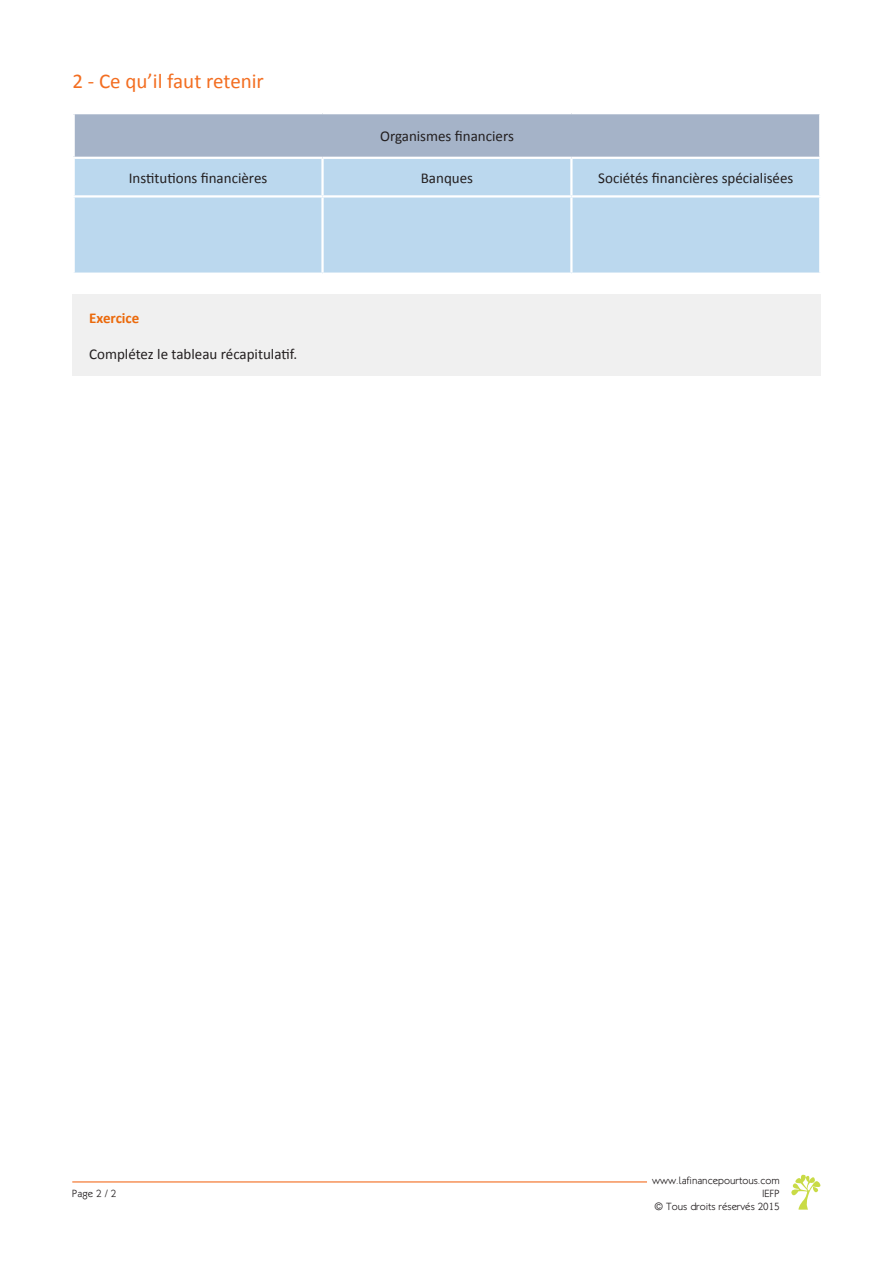
<style>
.page{position:relative;width:893px;height:1263px;background:#fff}
.page>*{position:absolute;margin:0;border:0;box-sizing:border-box;transform-origin:0 0}
.t1{font:21px "Calibri";color:#f36e21}
.t2{font:15px "Calibri";color:#231f20}
.t3{font:700 15px "Calibri";color:#eb690b}
.t4{font:300 10.5px/12.6px "Klill";color:#231f20;text-align:right}
</style>
<div class="page">
<hr style="left:72px;top:1181px;width:575px;height:1px;background:#f36e21">
<svg style="left:791px;top:1174px;width:30px;height:35px"></svg>
<div style="left:74px;top:113px;width:746px;height:45px;background:#a5b3c8"></div>
<div style="left:75px;top:159px;width:744px;height:114px;background:#bbd8ee"></div>
<hr style="left:73px;top:114px;width:2px;height:43px;background:#fff">
<hr style="left:73px;top:112px;width:250px;height:2px;background:#fff">
<hr style="left:323px;top:112px;width:248px;height:2px;background:#fff">
<hr style="left:571px;top:112px;width:250px;height:2px;background:#fff">
<hr style="left:819px;top:114px;width:2px;height:43px;background:#fff">
<hr style="left:73px;top:157px;width:250px;height:2px;background:#fff">
<hr style="left:323px;top:157px;width:248px;height:2px;background:#fff">
<hr style="left:571px;top:157px;width:250px;height:2px;background:#fff">
<hr style="left:321px;top:159px;width:3px;height:36px;background:#fff">
<hr style="left:321px;top:198px;width:3px;height:75px;background:#fff">
<hr style="left:570px;top:159px;width:3px;height:36px;background:#fff">
<hr style="left:570px;top:198px;width:3px;height:75px;background:#fff">
<hr style="left:73px;top:195px;width:250px;height:3px;background:#fff">
<hr style="left:323px;top:195px;width:248px;height:3px;background:#fff">
<hr style="left:571px;top:195px;width:250px;height:3px;background:#fff">
<div style="left:72px;top:294px;width:749px;height:82px;background:#f0f0f0"></div>
<p class="t1" style="left:73px;top:68px;width:193px">2 - Ce qu’il faut retenir</p>
<p class="t2" style="left:380px;top:127px;width:135px">Organismes financiers</p>
<p class="t2" style="left:129px;top:168px;width:140px">Institutions financières</p>
<p class="t2" style="left:421px;top:168px;width:54px">Banques</p>
<p class="t2" style="left:598px;top:168px;width:197px">Sociétés financières spécialisées</p>
<p class="t3" style="left:89px;top:308px;width:52px">Exercice</p>
<p class="t2" style="left:89px;top:344px;width:209px">Complétez le tableau récapitulatif.</p>
<p class="t4" style="left:72px;top:1187px;width:46px">Page 2 / 2</p>
<p class="t4" style="left:652px;top:1174px;width:129px">www.lafinancepourtous.com<br>IEFP<br>© Tous droits réservés 2015</p>
</div>
